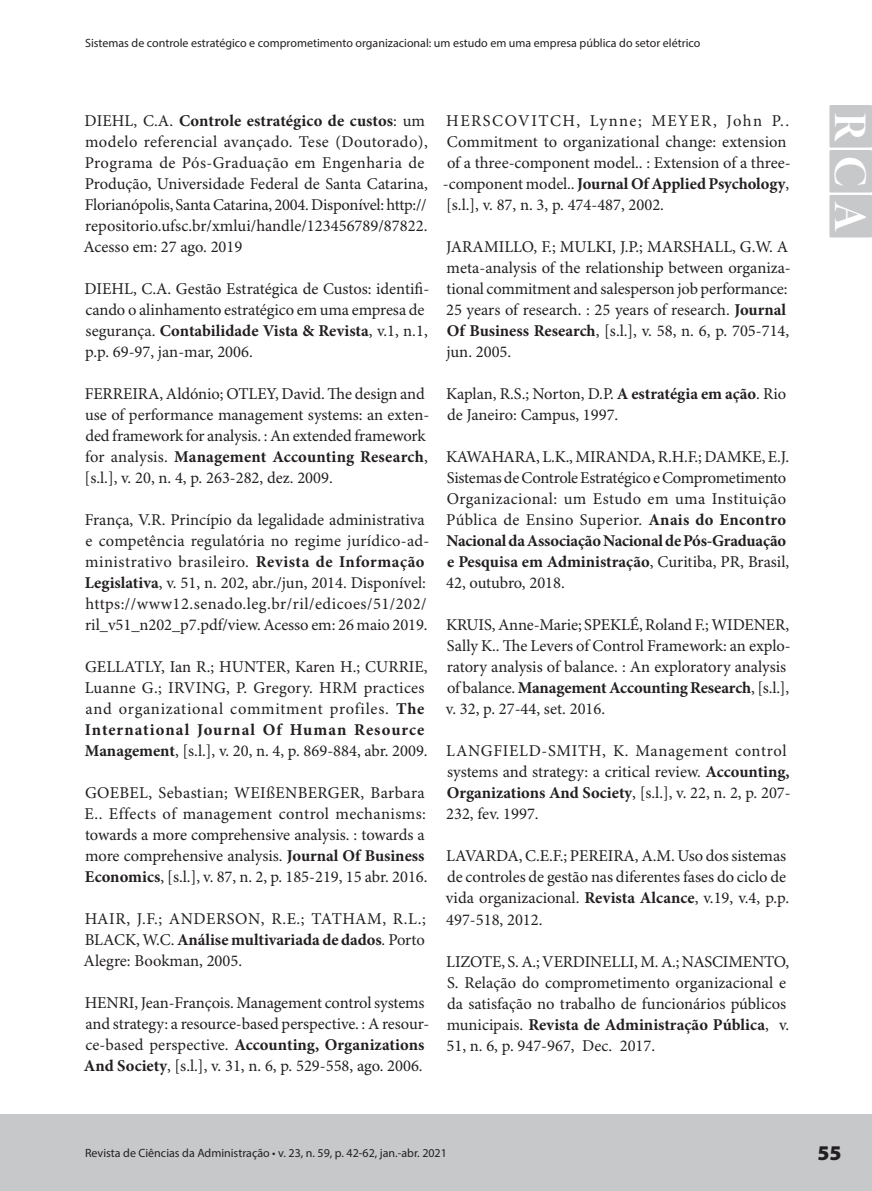
<style>
.page{position:relative;width:872px;height:1191px;background:#fff}
.page>*{position:absolute;margin:0;border:0;box-sizing:border-box;transform-origin:0 0}
.t1{font:46.8px "Minion Pro Bold Disp";color:#fff}
.t2{font:900 21px "Myriad Pro";color:#231f20}
.t3{font:16.5px/21px "Minion Pro";color:#231f20}
.t4{font:12px "Myriad Pro";color:#231f20}
.s1{font-weight:700}
.s2{font-style:italic}
</style>
<div class="page">
<div style="left:0;top:1114px;width:872px;height:77px;background:#c7c8ca"></div>
<div style="left:829px;top:105px;width:43px;height:43px;background:#c7c8ca"></div>
<div style="left:829px;top:150px;width:43px;height:42px;background:#c7c8ca"></div>
<div style="left:829px;top:195px;width:43px;height:42px;background:#c7c8ca"></div>
<p class="t4" style="left:85px;top:35px;width:617px">Sistemas de controle estratégico e comprometimento organizacional: um estudo em uma empresa pública do setor elétrico</p>
<p class="t3" style="left:84px;top:111px;width:346px">DIEHL, C.A. <span class="s1">Controle estratégico de custos</span>: um modelo referencial avançado. Tese (Doutorado), Programa de Pós-Graduação em Engenharia de Produção, Universidade Federal de Santa Catarina, Florianópolis, Santa Catarina, 2004. Disponível: http:// repositorio.ufsc.br/xmlui/handle/123456789/87822.<br>Acesso em: 27 ago. 2019</p>
<p class="t3" style="left:85px;top:279px;width:346px">DIEHL, C.A. Gestão Estratégica de Custos: identifi&shy;cando o alinhamento estratégico em uma empresa de segurança. <span class="s1">Contabilidade Vista &amp; Revista</span>, v.1, n.1, p.p. 69-97, jan-mar, 2006.</p>
<p class="t3" style="left:85px;top:384px;width:346px">FERREIRA, Aldónio; OTLEY, David. The design and use of performance management systems: an exten&shy;ded framework for analysis. : An extended framework for analysis. <span class="s1">Management Accounting Research</span>, [s.l.], v. 20, n. 4, p. 263-282, dez. 2009.</p>
<p class="t3" style="left:85px;top:510px;width:346px">França, V.R. Princípio da legalidade administrativa e competência regulatória no regime jurídico-ad&shy;ministrativo brasileiro. <span class="s1">Revista de Informação Legislativa</span>, v. 51, n. 202, abr./jun, 2014. Disponível: https://www12.senado.leg.br/ril/edicoes/51/202/ ril_v51_n202_p7.pdf/view. Acesso em: 26 maio 2019.</p>
<p class="t3" style="left:85px;top:657px;width:344px">GELLATLY, Ian R.; HUNTER, Karen H.; CURRIE, Luanne G.; IRVING, P. Gregory. HRM practices and organizational commitment profiles. <span class="s1">The International Journal Of Human Resource Management</span>, [s.l.], v. 20, n. 4, p. 869-884, abr. 2009.</p>
<p class="t3" style="left:85px;top:783px;width:344px">GOEBEL, Sebastian; WEIßENBERGER, Barbara E.. Effects of management control mechanisms: towards a more comprehensive analysis. : towards a more comprehensive analysis. <span class="s1">Journal Of Business Economics</span>, [s.l.], v. 87, n. 2, p. 185-219, 15 abr. 2016.</p>
<p class="t3" style="left:84px;top:909px;width:344px;text-align:justify">HAIR, J.F.; ANDERSON, R.E.; TATHAM, R.L.; BLACK, W.C. <span class="s1">Análise multivariada de dados</span><span class="s2">.</span> Porto Alegre: Bookman, 2005.</p>
<p class="t3" style="left:84px;top:993px;width:347px">HENRI, Jean-François. Management control systems and strategy: a resource-based perspective. : A resour&shy;ce-based perspective. <span class="s1">Accounting, Organizations And Society</span>, [s.l.], v. 31, n. 6, p. 529-558, ago. 2006.</p>
<p class="t3" style="left:443px;top:111px;width:349px">HERSCOVITCH, Lynne; MEYER, John P..<br>Commitment to organizational change: extension of a three-component model.. : Extension of a three--component model.. <span class="s1">Journal Of Applied Psychology</span>, [s.l.], v. 87, n. 3, p. 474-487, 2002.</p>
<p class="t3" style="left:446px;top:237px;width:346px">JARAMILLO, F.; MULKI, J.P.; MARSHALL, G.W. A meta-analysis of the relationship between organiza&shy;tional commitment and salesperson job performance:<br>25 years of research. : 25 years of research. <span class="s1">Journal Of Business Research</span>, [s.l.], v. 58, n. 6, p. 705-714, jun. 2005.</p>
<p class="t3" style="left:446px;top:384px;width:341px">Kaplan, R.S.; Norton, D.P. <span class="s1">A estratégia em ação</span>. Rio de Janeiro: Campus, 1997.</p>
<p class="t3" style="left:446px;top:447px;width:345px">KAWAHARA, L.K., MIRANDA, R.H.F.; DAMKE, E.J.<br>Sistemas de Controle Estratégico e Comprometimento Organizacional: um Estudo em uma Instituição Pública de Ensino Superior. <span class="s1">Anais do Encontro Nacional da Associação Nacional de Pós-Graduação e Pesquisa em Administração</span>, Curitiba, PR, Brasil, 42, outubro, 2018.</p>
<p class="t3" style="left:446px;top:615px;width:346px">KRUIS, Anne-Marie; SPEKLÉ, Roland F.; WIDENER, Sally K.. The Levers of Control Framework: an explo&shy;ratory analysis of balance. : An exploratory analysis of balance. <span class="s1">Management Accounting Research</span>, [s.l.], v. 32, p. 27-44, set. 2016.</p>
<p class="t3" style="left:446px;top:741px;width:346px">LANGFIELD-SMITH, K. Management control systems and strategy: a critical review. <span class="s1">Accounting, Organizations And Society</span>, [s.l.], v. 22, n. 2, p. 207- 232, fev. 1997.</p>
<p class="t3" style="left:446px;top:846px;width:345px">LAVARDA, C.E.F.; PEREIRA, A.M. Uso dos sistemas de controles de gestão nas diferentes fases do ciclo de vida organizacional. <span class="s1">Revista Alcance</span>, v.19, v.4, p.p.<br>497-518, 2012.</p>
<p class="t3" style="left:446px;top:951px;width:344px">LIZOTE, S. A.; VERDINELLI, M. A.; NASCIMENTO, S. Relação do comprometimento organizacional e da satisfação no trabalho de funcionários públicos municipais. <span class="s1">Revista de Administração Pública</span>, v.<br>51, n. 6, p. 947-967, Dec. 2017.</p>
<h1 class="t1" style="left:878px;top:112px;width:121px;rotate:90deg">RCA</h1>
<p class="t4" style="left:85px;top:1145px;width:363px">Revista de Ciências da Administração • v. 23, n. 59, p. 42-62, jan.-abr. 2021</p>
<p class="t2" style="left:817px;top:1141px;width:26px">55</p>
</div>
